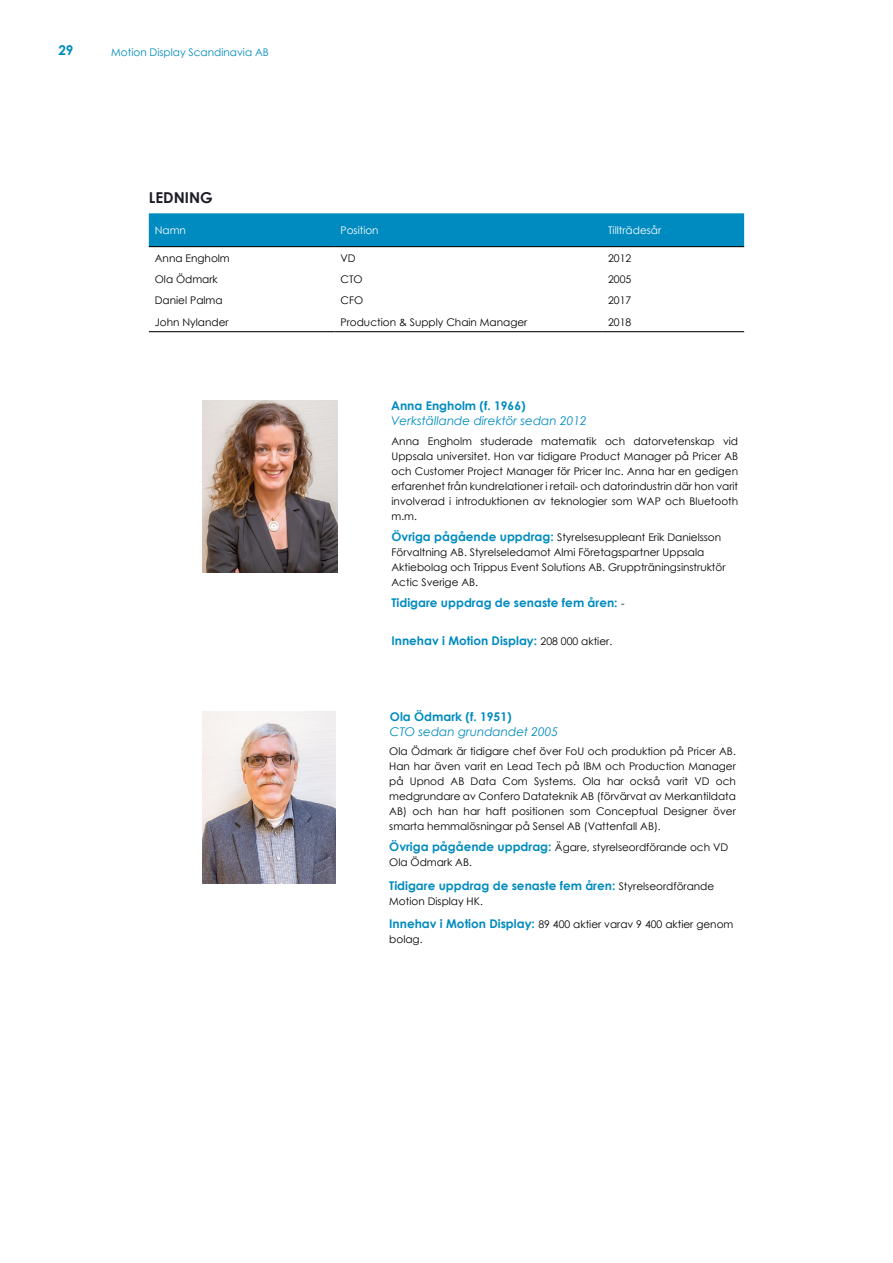
<style>
.page{position:relative;width:893px;height:1263px;background:#fff}
.page>*{position:absolute;margin:0;border:0;box-sizing:border-box;transform-origin:0 0}
.t1{font:700 15px "Century Gothic";color:#1b1b27}
.t2{font:700 13.5px "Century Gothic";color:#008bc0}
.t3{font:700 12px "Century Gothic";color:#008bc0}
.t4{font:italic 12px "Century Gothic";color:#008bc0}
.t5{font:10.5px/15px "Century Gothic";color:#000}
.t6{font:10.5px "Century Gothic";color:#008bc0}
.t7{font:10.5px "Century Gothic";color:#fff}
.s1{font-weight:700;font-size:12px;color:#008bc0}
.s2{font-weight:400;font-size:10.5px;color:#000}
</style>
<div class="page">
<img style="left:202px;top:401px;width:135px;height:172px">
<div style="left:149px;top:213px;width:595px;height:33px;background:#008bc0"></div>
<hr style="left:149px;top:246px;width:185px;height:1px;background:#000">
<hr style="left:334px;top:246px;width:268px;height:1px;background:#000">
<hr style="left:602px;top:246px;width:142px;height:1px;background:#000">
<hr style="left:149px;top:331px;width:185px;height:1px;background:#000">
<hr style="left:334px;top:331px;width:268px;height:1px;background:#000">
<hr style="left:602px;top:331px;width:142px;height:1px;background:#000">
<img style="left:202px;top:712px;width:134px;height:172px">
<p class="t2" style="left:58px;top:40px;width:17px">29</p>
<p class="t6" style="left:111px;top:45px;width:159px">Motion Display Scandinavia AB</p>
<h1 class="t1" style="left:149px;top:186px;width:65px">LEDNING</h1>
<p class="t7" style="left:155px;top:223px;width:33px">Namn</p>
<p class="t7" style="left:340px;top:223px;width:40px">Position</p>
<p class="t7" style="left:608px;top:223px;width:55px">Tillträdesår</p>
<p class="t5" style="left:155px;top:250px;width:76px">Anna Engholm</p>
<p class="t5" style="left:340px;top:250px;width:17px">VD</p>
<p class="t5" style="left:608px;top:250px;width:25px">2012</p>
<p class="t5" style="left:155px;top:272px;width:65px">Ola Ödmark</p>
<p class="t5" style="left:340px;top:272px;width:24px">CTO</p>
<p class="t5" style="left:608px;top:272px;width:25px">2005</p>
<p class="t5" style="left:155px;top:293px;width:69px">Daniel Palma</p>
<p class="t5" style="left:340px;top:293px;width:24px">CFO</p>
<p class="t5" style="left:608px;top:293px;width:25px">2017</p>
<p class="t5" style="left:155px;top:314px;width:75px">John Nylander</p>
<p class="t5" style="left:340px;top:314px;width:188px">Production &amp; Supply Chain Manager</p>
<p class="t5" style="left:608px;top:314px;width:25px">2018</p>
<p class="t3" style="left:391px;top:396px;width:136px">Anna Engholm (f. 1966)</p>
<p class="t4" style="left:391px;top:412px;width:197px">Verkställande direktör sedan 2012</p>
<p class="t5" style="left:392px;top:433px;width:348px;text-align:justify">Anna Engholm studerade matematik och datorvetenskap vid Uppsala universitet. Hon var tidigare Product Manager på Pricer AB och Customer Project Manager för Pricer Inc. Anna har en gedigen erfarenhet från kundrelationer i retail- och datorindustrin där hon varit involverad i introduktionen av teknologier som WAP och Bluetooth m.m.</p>
<p class="t5" style="left:392px;top:529px;width:336px"><span class="s1">Övriga pågående uppdrag:</span> Styrelsesuppleant Erik Danielsson Förvaltning AB. Styrelseledamot Almi Företagspartner Uppsala Aktiebolag och Trippus Event Solutions AB. Gruppträningsinstruktör Actic Sverige AB.</p>
<p class="t3" style="left:392px;top:593px;width:234px">Tidigare uppdrag de senaste fem åren: <span class="s2">-</span></p>
<p class="t3" style="left:392px;top:631px;width:222px">Innehav i Motion Display: <span class="s2">208 000 aktier.</span></p>
<p class="t3" style="left:390px;top:707px;width:123px">Ola Ödmark (f. 1951)</p>
<p class="t4" style="left:390px;top:723px;width:170px">CTO sedan grundandet 2005</p>
<p class="t5" style="left:389px;top:744px;width:348px;text-align:justify">Ola Ödmark är tidigare chef över FoU och produktion på Pricer AB.<br>Han har även varit en Lead Tech på IBM och Production Manager på Upnod AB Data Com Systems. Ola har också varit VD och medgrundare av Confero Datateknik AB (förvärvat av Merkantildata AB) och han har haft positionen som Conceptual Designer över smarta hemmalösningar på Sensel AB (Vattenfall AB).</p>
<p class="t5" style="left:389px;top:840px;width:340px"><span class="s1">Övriga pågående uppdrag:</span> Ägare, styrelseordförande och VD<br>Ola Ödmark AB.</p>
<p class="t3" style="left:389px;top:876px;width:326px">Tidigare uppdrag de senaste fem åren: <span class="s2">Styrelseordförande</span></p>
<p class="t5" style="left:389px;top:893px;width:95px">Motion Display HK.</p>
<p class="t5" style="left:389px;top:916px;width:346px"><span class="s1">Innehav i Motion Display:</span> 89 400 aktier varav 9 400 aktier genom bolag.</p>
</div>
